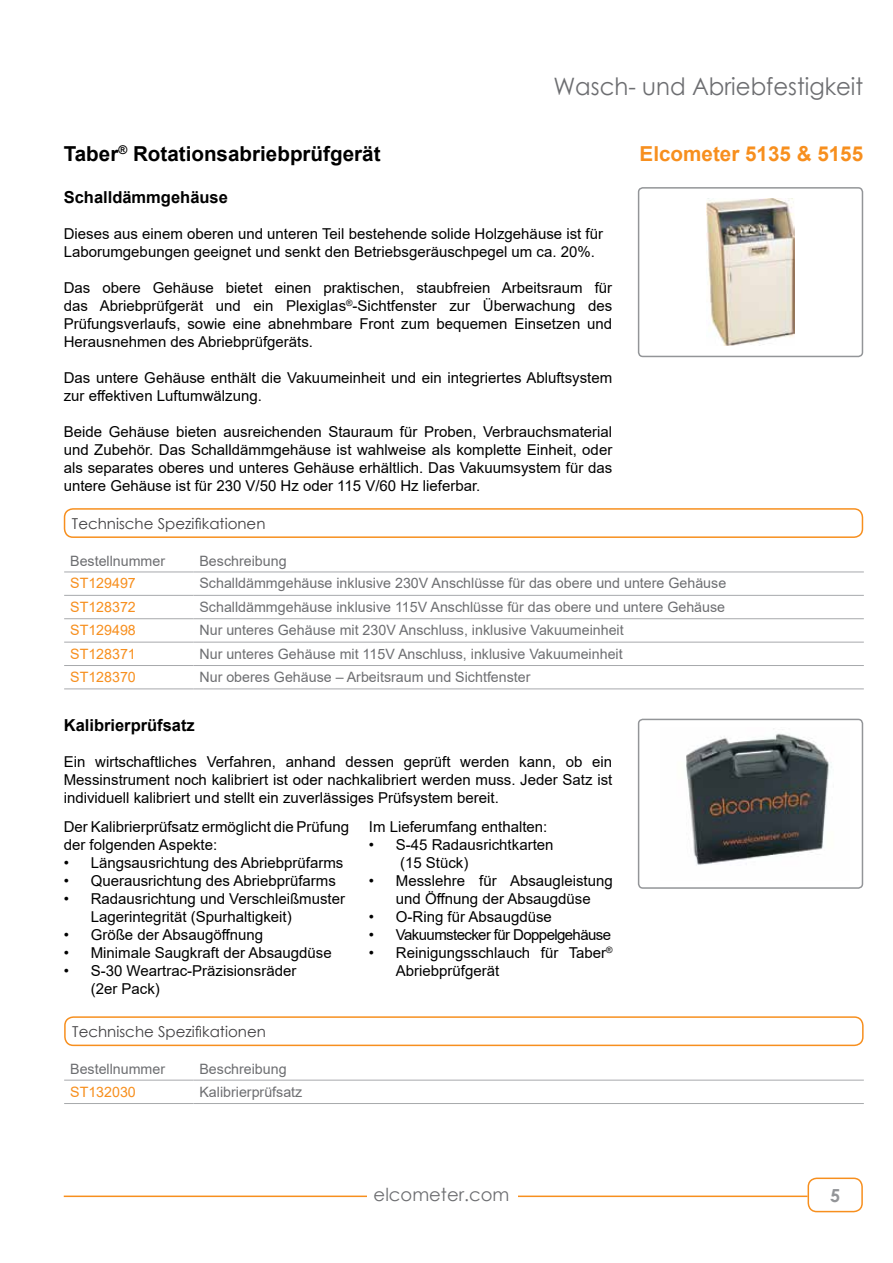
<style>
.page{position:relative;width:893px;height:1263px;background:#fff}
.page>*{position:absolute;margin:0;border:0;box-sizing:border-box;transform-origin:0 0}
.t1{font:24px "Century Gothic";color:#6d6e71;scale:.95 1}
.t2{font:700 20.7px "Arial";color:#000}
.t3{font:700 20.7px "Arial";color:#f78f1e}
.t4{font:18px "Century Gothic";color:#6d6e71}
.t5{font:700 18px "Century Gothic";color:#939598}
.t6{font:700 16.5px "Arial";color:#000}
.t7{font:15px/18px "Arial";color:#000}
.t8{font:15px "Century Gothic";color:#414042}
.t9{font:15px "Arial";letter-spacing:-.04em;color:#000}
.t10{font:14.25px "Arial";color:#6d6e71}
.t11{font:14.25px "Arial";color:#f78f1e}
</style>
<div class="page">
<div style="left:807px;top:1177px;width:56px;height:35px;border:2px solid #f78f1e;border-radius:9px"></div>
<hr style="left:64px;top:1195px;width:743px;height:2px;background:#f78f1e">
<div style="left:367px;top:1177px;width:150px;height:48px;background:#fff"></div>
<img style="left:707px;top:199px;width:87px;height:146px">
<div style="left:638px;top:187px;width:225px;height:170px;border:2px solid #939598;border-radius:4px"></div>
<hr style="left:64px;top:572px;width:129px;height:1px;background:#a7a9ac">
<hr style="left:193px;top:572px;width:671px;height:1px;background:#a7a9ac">
<hr style="left:64px;top:595px;width:129px;height:1px;background:#a7a9ac">
<hr style="left:193px;top:595px;width:671px;height:1px;background:#a7a9ac">
<hr style="left:64px;top:618px;width:129px;height:1px;background:#a7a9ac">
<hr style="left:193px;top:618px;width:671px;height:1px;background:#a7a9ac">
<hr style="left:64px;top:642px;width:129px;height:1px;background:#a7a9ac">
<hr style="left:193px;top:642px;width:671px;height:1px;background:#a7a9ac">
<hr style="left:64px;top:665px;width:129px;height:1px;background:#a7a9ac">
<hr style="left:193px;top:665px;width:671px;height:1px;background:#a7a9ac">
<hr style="left:64px;top:689px;width:129px;height:1px;background:#a7a9ac">
<hr style="left:193px;top:689px;width:671px;height:1px;background:#a7a9ac">
<div style="left:64px;top:508px;width:799px;height:30px;border:2px solid #f78f1e;border-radius:9px"></div>
<img style="left:686px;top:728px;width:146px;height:137px">
<div style="left:638px;top:719px;width:225px;height:170px;border:2px solid #939598;border-radius:4px"></div>
<hr style="left:64px;top:1080px;width:129px;height:1px;background:#a7a9ac">
<hr style="left:193px;top:1080px;width:671px;height:1px;background:#a7a9ac">
<hr style="left:64px;top:1103px;width:129px;height:1px;background:#a7a9ac">
<hr style="left:193px;top:1103px;width:671px;height:1px;background:#a7a9ac">
<div style="left:64px;top:1016px;width:800px;height:30px;border:2px solid #f78f1e;border-radius:9px"></div>
<h1 class="t1" style="left:553px;top:70px;width:328px">Wasch- und Abriebfestigkeit</h1>
<h2 class="t2" style="left:64px;top:139px;width:318px">Taber<sup>®</sup> Rotationsabriebprüfgerät</h2>
<h2 class="t3" style="left:640px;top:139px;width:225px">Elcometer 5135 &amp; 5155</h2>
<p class="t6" style="left:64px;top:186px;width:166px">Schalldämmgehäuse</p>
<p class="t7" style="left:64px;top:225px;width:541px">Dieses aus einem oberen und unteren Teil bestehende solide Holzgehäuse ist für<br>Laborumgebungen geeignet und senkt den Betriebsgeräuschpegel um ca. 20%.</p>
<p class="t7" style="left:64px;top:279px;width:550px;text-align:justify">Das obere Gehäuse bietet einen praktischen, staubfreien Arbeitsraum für das Abriebprüfgerät und ein Plexiglas<sup>®</sup>-Sichtfenster zur Überwachung des Prüfungsverlaufs, sowie eine abnehmbare Front zum bequemen Einsetzen und Herausnehmen des Abriebprüfgeräts.</p>
<p class="t7" style="left:64px;top:369px;width:550px">Das untere Gehäuse enthält die Vakuumeinheit und ein integriertes Abluftsystem zur effektiven Luftumwälzung.</p>
<p class="t7" style="left:64px;top:423px;width:550px;text-align:justify">Beide Gehäuse bieten ausreichenden Stauraum für Proben, Verbrauchsmaterial und Zubehör. Das Schalldämmgehäuse ist wahlweise als komplette Einheit, oder als separates oberes und unteres Gehäuse erhältlich. Das Vakuumsystem für das untere Gehäuse ist für 230 V/50 Hz oder 115 V/60 Hz lieferbar.</p>
<p class="t8" style="left:72px;top:513px;width:195px">Technische Spezifikationen</p>
<p class="t10" style="left:70px;top:551px;width:97px">Bestellnummer</p>
<p class="t10" style="left:199px;top:551px;width:89px">Beschreibung</p>
<p class="t11" style="left:70px;top:573px;width:67px">ST129497</p>
<p class="t10" style="left:199px;top:573px;width:528px">Schalldämmgehäuse inklusive 230V Anschlüsse für das obere und untere Gehäuse</p>
<p class="t11" style="left:70px;top:597px;width:67px">ST128372</p>
<p class="t10" style="left:199px;top:597px;width:527px">Schalldämmgehäuse inklusive 115V Anschlüsse für das obere und untere Gehäuse</p>
<p class="t11" style="left:70px;top:620px;width:67px">ST129498</p>
<p class="t10" style="left:199px;top:620px;width:426px">Nur unteres Gehäuse mit 230V Anschluss, inklusive Vakuumeinheit</p>
<p class="t11" style="left:70px;top:644px;width:67px">ST128371</p>
<p class="t10" style="left:199px;top:644px;width:425px">Nur unteres Gehäuse mit 115V Anschluss, inklusive Vakuumeinheit</p>
<p class="t11" style="left:70px;top:667px;width:67px">ST128370</p>
<p class="t10" style="left:199px;top:667px;width:333px">Nur oberes Gehäuse – Arbeitsraum und Sichtfenster</p>
<p class="t6" style="left:64px;top:713px;width:133px">Kalibrierprüfsatz</p>
<p class="t7" style="left:64px;top:752px;width:550px;text-align:justify">Ein wirtschaftliches Verfahren, anhand dessen geprüft werden kann, ob ein Messinstrument noch kalibriert ist oder nachkalibriert werden muss. Jeder Satz ist individuell kalibriert und stellt ein zuverlässiges Prüfsystem bereit.</p>
<p class="t7" style="left:64px;top:817px;width:287px">Der Kalibrierprüfsatz ermöglicht die Prüfung der folgenden Aspekte:</p>
<p class="t7" style="left:64px;top:853px;width:281px">• Längsausrichtung des Abriebprüfarms</p>
<p class="t7" style="left:64px;top:871px;width:274px">• Querausrichtung des Abriebprüfarms</p>
<p class="t7" style="left:91px;top:889px;width:256px;text-indent:-27px">• Radausrichtung und Verschleißmuster<br>Lagerintegrität (Spurhaltigkeit)</p>
<p class="t7" style="left:64px;top:925px;width:201px">• Größe der Absaugöffnung</p>
<p class="t7" style="left:64px;top:943px;width:269px">• Minimale Saugkraft der Absaugdüse</p>
<p class="t7" style="left:91px;top:961px;width:207px;text-indent:-27px">• S-30 Weartrac-Präzisionsräder (2er Pack)</p>
<p class="t8" style="left:72px;top:1021px;width:195px">Technische Spezifikationen</p>
<p class="t10" style="left:70px;top:1059px;width:97px">Bestellnummer</p>
<p class="t10" style="left:199px;top:1059px;width:89px">Beschreibung</p>
<p class="t11" style="left:70px;top:1082px;width:67px">ST132030</p>
<p class="t10" style="left:199px;top:1082px;width:104px">Kalibrierprüfsatz</p>
<p class="t7" style="left:369px;top:817px;width:180px">Im Lieferumfang enthalten:</p>
<p class="t7" style="left:400px;top:835px;width:155px;text-indent:-31px">• S-45 Radausrichtkarten (15 Stück)</p>
<p class="t7" style="left:369px;top:871px;width:245px;text-align:center">• Messlehre für Absaugleistung und Öffnung der Absaugdüse</p>
<p class="t7" style="left:369px;top:907px;width:184px">• O-Ring für Absaugdüse</p>
<p class="t9" style="left:369px;top:924px;width:244px">• Vakuumstecker für Doppelgehäuse</p>
<p class="t7" style="left:396px;top:943px;width:218px;text-indent:-27px">• Reinigungsschlauch für Taber<sup>®<br></sup>Abriebprüfgerät</p>
<p class="t4" style="left:374px;top:1181px;width:137px">elcometer.com</p>
<p class="t5" style="left:830px;top:1181px;width:12px">5</p>
</div>
